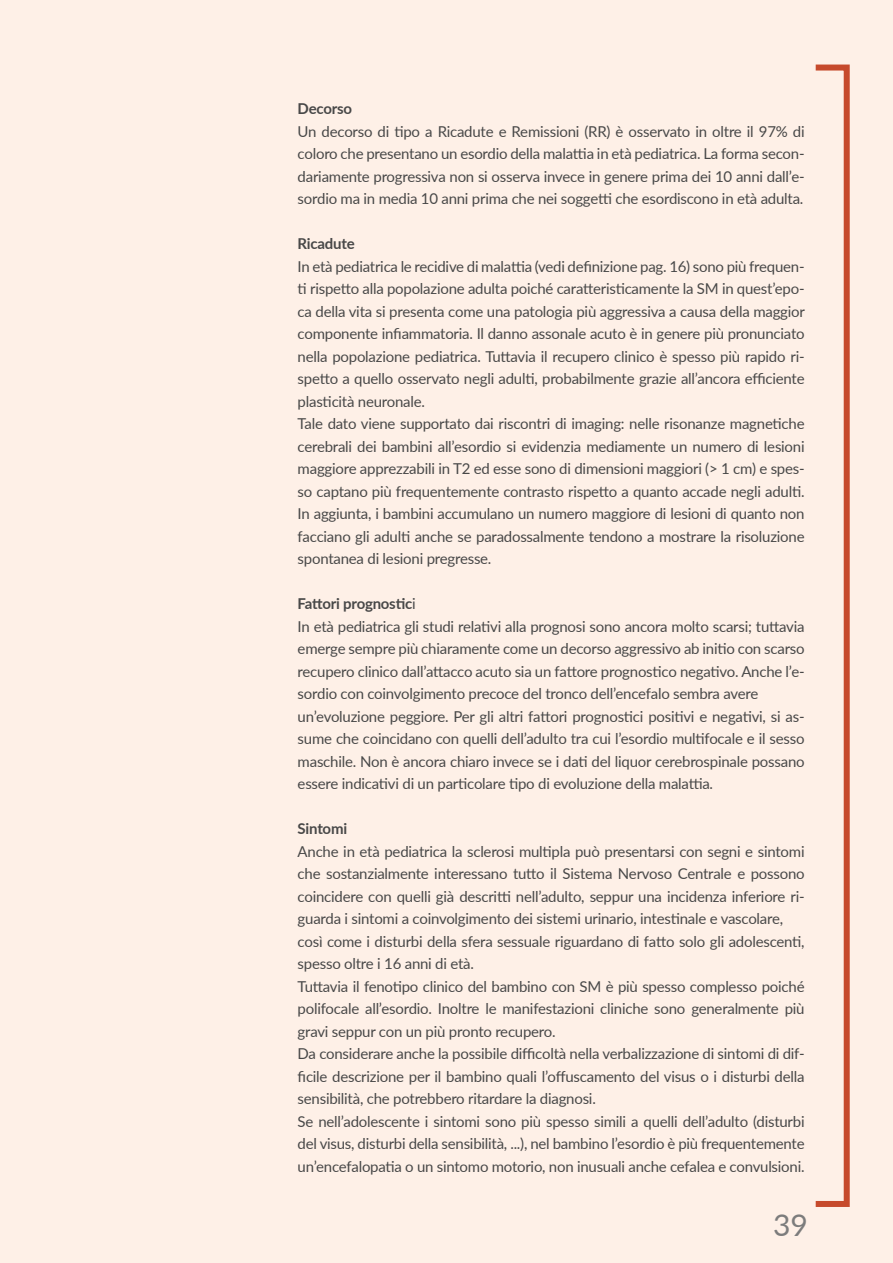
<style>
.page{position:relative;width:893px;height:1263px;background:#fef0e7}
.page>*{position:absolute;margin:0;border:0;box-sizing:border-box;transform-origin:0 0}
.t1{font:30px "Lato";color:#7c7c7c}
.t2{font:15px/22.5px "Lato";letter-spacing:-.015em;color:#484848}
.t3{font:700 15px "Lato";letter-spacing:-.015em;color:#484848}
.s1{font-weight:700}
</style>
<div class="page">
<div style="left:813px;top:65px;width:37px;height:1142px;border:6px solid #c64a2c"></div>
<p class="t3" style="left:298px;top:98px;width:56px">Decorso</p>
<p class="t2" style="left:298px;top:119px;width:508px;text-align:justify">Un decorso di tipo a Ricadute e Remissioni (RR) è osservato in oltre il 97% di coloro che presentano un esordio della malattia in età pediatrica. La forma secon&shy;dariamente progressiva non si osserva invece in genere prima dei 10 anni dall’e&shy;sordio ma in media 10 anni prima che nei soggetti che esordiscono in età adulta.</p>
<p class="t3" style="left:298px;top:233px;width:59px">Ricadute</p>
<p class="t2" style="left:298px;top:254px;width:509px">In età pediatrica le recidive di malattia (vedi definizione pag. 16) sono più frequen&shy;ti rispetto alla popolazione adulta poiché caratteristicamente la SM in quest’epo&shy;ca della vita si presenta come una patologia più aggressiva a causa della maggior componente infiammatoria. Il danno assonale acuto è in genere più pronunciato nella popolazione pediatrica. Tuttavia il recupero clinico è spesso più rapido ri&shy;spetto a quello osservato negli adulti, probabilmente grazie all’ancora efficiente plasticità neuronale.<br>Tale dato viene supportato dai riscontri di imaging: nelle risonanze magnetiche cerebrali dei bambini all’esordio si evidenzia mediamente un numero di lesioni maggiore apprezzabili in T2 ed esse sono di dimensioni maggiori (&gt; 1 cm) e spes&shy;so captano più frequentemente contrasto rispetto a quanto accade negli adulti.<br>In aggiunta, i bambini accumulano un numero maggiore di lesioni di quanto non facciano gli adulti anche se paradossalmente tendono a mostrare la risoluzione spontanea di lesioni pregresse.</p>
<p class="t2" style="left:298px;top:592px;width:508px"><span class="s1">Fattori prognostic</span>i<br>In età pediatrica gli studi relativi alla prognosi sono ancora molto scarsi; tuttavia emerge sempre più chiaramente come un decorso aggressivo ab initio con scarso recupero clinico dall’attacco acuto sia un fattore prognostico negativo. Anche l’e&shy;sordio con coinvolgimento precoce del tronco dell’encefalo sembra avere un’evoluzione peggiore. Per gli altri fattori prognostici positivi e negativi, si as&shy;sume che coincidano con quelli dell’adulto tra cui l’esordio multifocale e il sesso maschile. Non è ancora chiaro invece se i dati del liquor cerebrospinale possano essere indicativi di un particolare tipo di evoluzione della malattia.</p>
<p class="t3" style="left:298px;top:818px;width:51px">Sintomi</p>
<p class="t2" style="left:298px;top:839px;width:509px">Anche in età pediatrica la sclerosi multipla può presentarsi con segni e sintomi che sostanzialmente interessano tutto il Sistema Nervoso Centrale e possono coincidere con quelli già descritti nell’adulto, seppur una incidenza inferiore ri&shy;guarda i sintomi a coinvolgimento dei sistemi urinario, intestinale e vascolare, così come i disturbi della sfera sessuale riguardano di fatto solo gli adolescenti, spesso oltre i 16 anni di età.<br>Tuttavia il fenotipo clinico del bambino con SM è più spesso complesso poiché polifocale all’esordio. Inoltre le manifestazioni cliniche sono generalmente più gravi seppur con un più pronto recupero.<br>Da considerare anche la possibile difficoltà nella verbalizzazione di sintomi di dif&shy;ficile descrizione per il bambino quali l’offuscamento del visus o i disturbi della sensibilità, che potrebbero ritardare la diagnosi.<br>Se nell’adolescente i sintomi sono più spesso simili a quelli dell’adulto (disturbi del visus, disturbi della sensibilità, ...), nel bambino l’esordio è più frequentemente un’encefalopatia o un sintomo motorio, non inusuali anche cefalea e convulsioni.</p>
<h1 class="t1" style="left:773px;top:1204px;width:36px">39</h1>
</div>
